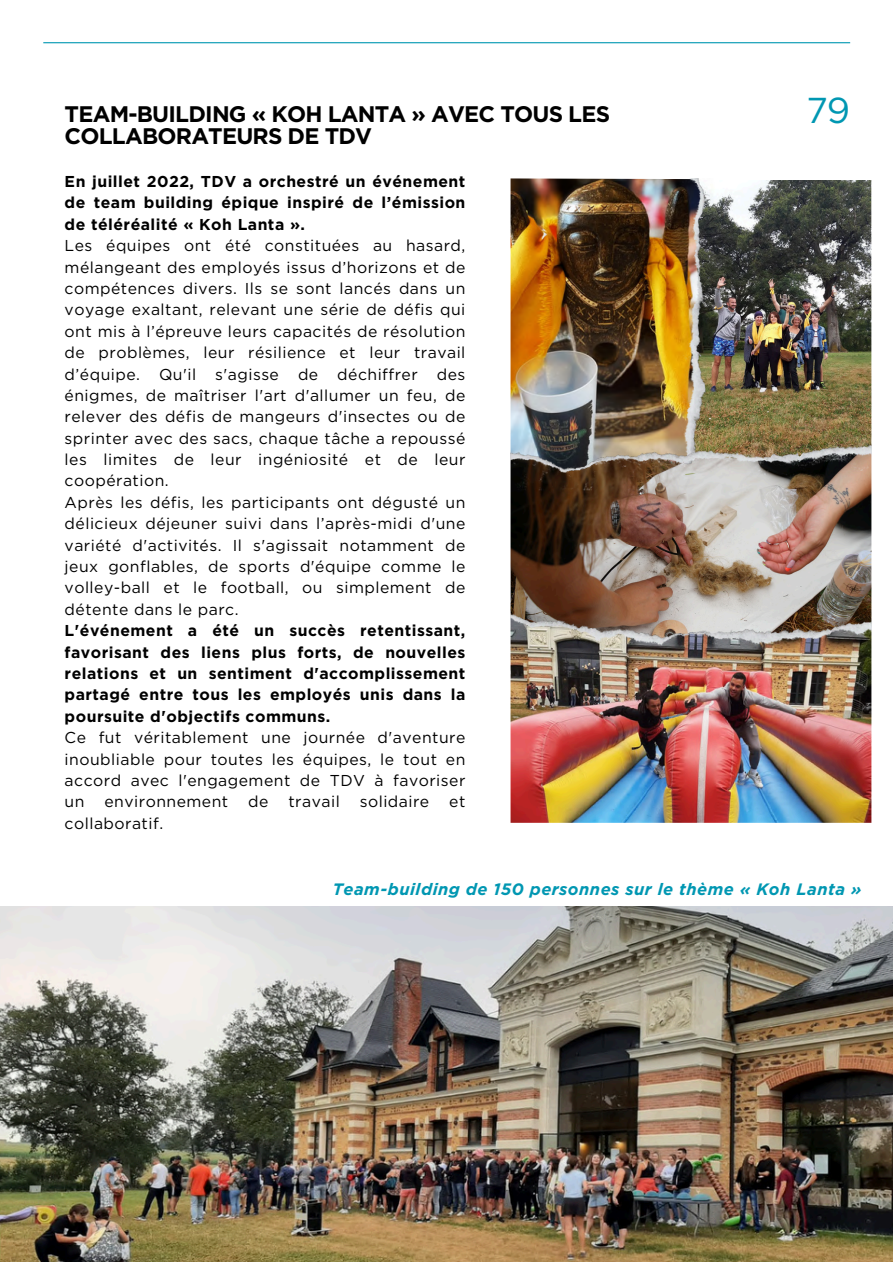
<style>
.page{position:relative;width:893px;height:1264px;background:#fff}
.page>*{position:absolute;margin:0;border:0;box-sizing:border-box;transform-origin:0 0}
.t1{font:36px "Gotham";color:#0097b2}
.t2{font:700 22.5px/21.3px "Gotham";letter-spacing:-.035em;color:#000}
.t3{font:italic 700 16.5px "Gotham";letter-spacing:.03em;color:#0097b2}
.t4{font:15.75px/21.3px "Gotham";letter-spacing:.03em;color:#000;text-align:justify}
.t5{font:700 15.75px/21.3px "Gotham";letter-spacing:.03em;color:#000;text-align:justify}
</style>
<div class="page">
<hr style="left:43px;top:42px;width:807px;height:1px;background:#0097b2">
<img style="left:510px;top:652px;width:361px;height:170px">
<img style="left:510px;top:178px;width:361px;height:474px">
<img style="left:0;top:907px;width:892px;height:354px">
<p class="t2" style="left:65px;top:104px;width:547px">TEAM-BUILDING « KOH LANTA » AVEC TOUS LES<br>COLLABORATEURS DE TDV</p>
<p class="t5" style="left:65px;top:171px;width:402px">En juillet 2022, TDV a orchestré un événement de team building épique inspiré de l’émission de téléréalité « Koh Lanta ».</p>
<p class="t4" style="left:65px;top:235px;width:402px">Les équipes ont été constituées au hasard, mélangeant des employés issus d’horizons et de compétences divers. Ils se sont lancés dans un voyage exaltant, relevant une série de défis qui ont mis à l’épreuve leurs capacités de résolution de problèmes, leur résilience et leur travail d’équipe. Qu'il s'agisse de déchiffrer des énigmes, de maîtriser l'art d'allumer un feu, de relever des défis de mangeurs d'insectes ou de sprinter avec des sacs, chaque tâche a repoussé les limites de leur ingéniosité et de leur coopération.</p>
<p class="t4" style="left:65px;top:491px;width:402px">Après les défis, les participants ont dégusté un délicieux déjeuner suivi dans l’après-midi d'une variété d'activités. Il s'agissait notamment de jeux gonflables, de sports d'équipe comme le volley-ball et le football, ou simplement de détente dans le parc.</p>
<p class="t5" style="left:65px;top:620px;width:402px">L'événement a été un succès retentissant, favorisant des liens plus forts, de nouvelles relations et un sentiment d'accomplissement partagé entre tous les employés unis dans la poursuite d'objectifs communs.</p>
<p class="t4" style="left:65px;top:726px;width:402px">Ce fut véritablement une journée d'aventure inoubliable pour toutes les équipes, le tout en accord avec l'engagement de TDV à favoriser un</p>
<p class="t4" style="left:104px;top:791px;width:125px">environnement</p>
<p class="t4" style="left:248px;top:791px;width:22px">de</p>
<p class="t4" style="left:288px;top:791px;width:53px">travail</p>
<p class="t4" style="left:360px;top:791px;width:71px">solidaire</p>
<p class="t4" style="left:449px;top:791px;width:18px">et</p>
<p class="t4" style="left:65px;top:812px;width:100px">collaboratif.</p>
<p class="t1" style="left:806px;top:89px;width:45px">79</p>
<p class="t3" style="left:333px;top:878px;width:530px">Team-building de 150 personnes sur le thème « Koh Lanta »</p>
</div>
